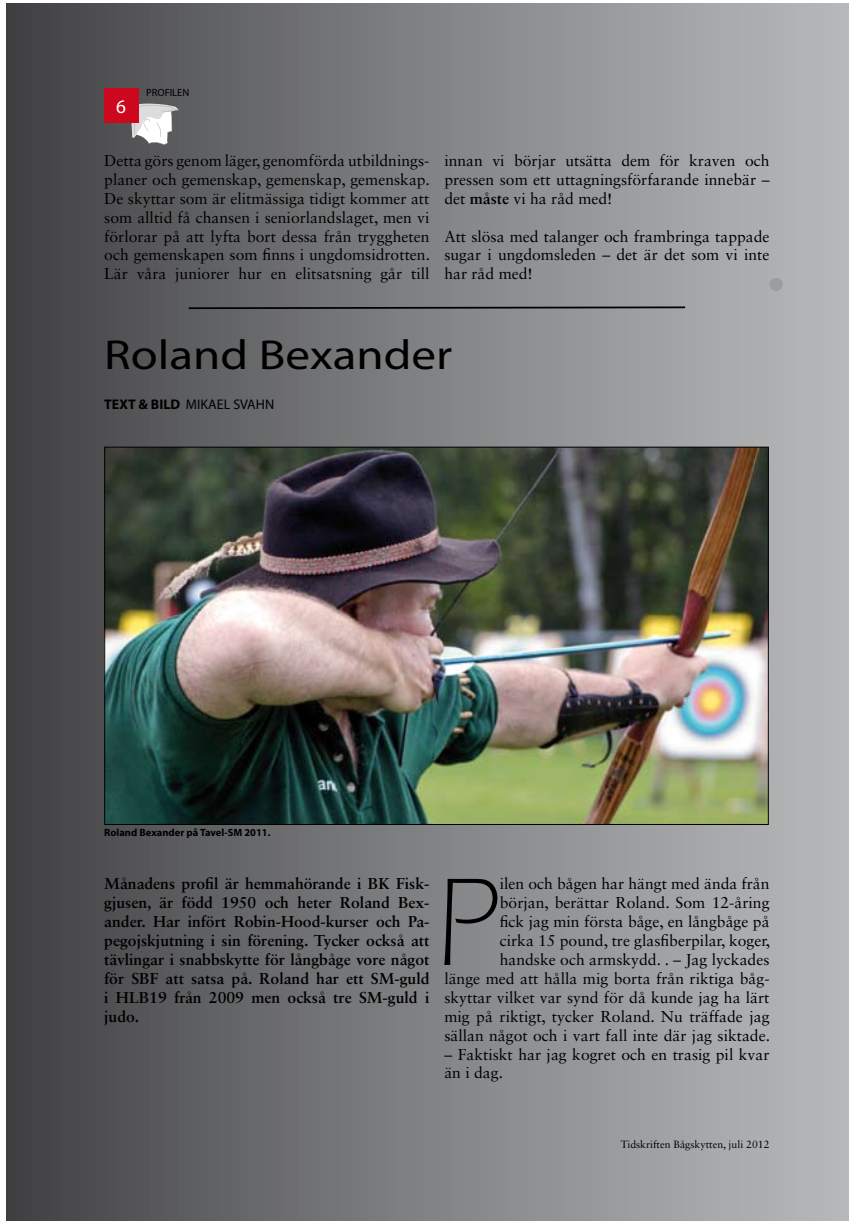
<style>
.page{position:relative;width:849px;height:1221px;background:#fff}
.page>*{position:absolute;margin:0;border:0;box-sizing:border-box;transform-origin:0 0}
.t1{font:300 129.15px "Eras ITC";color:#000}
.t2{font:42px "Myriad Pro";color:#000;scale:1.17 1}
.t3{font:19.25px "Myriad Pro";color:#fff}
.t4{font:15.75px/18.9px "Sabon LT Std";color:#000;text-align:justify}
.t5{font:700 15.75px/18.9px "Sabon LT Std";color:#000;text-align:justify}
.t6{font:14px "Myriad Pro";color:#000}
.t7{font:10.5px "Sabon LT Std";color:#000}
.t8{font:700 10.5px "Myriad Pro";color:#000}
.t9{font:10.5px "Myriad Pro";color:#000}
.s1{font-weight:700}
</style>
<div class="page">
<div style="left:7px;top:3px;width:826px;height:1217px;background:linear-gradient(to right,#434345,#b8babc)"></div>
<svg style="left:131px;top:103px;width:48px;height:41px"></svg>
<div style="left:104px;top:88px;width:34px;height:35px;background:#cd071e"></div>
<div style="left:833px;top:3px;width:15px;height:1217px;background:#b7b8b9"></div>
<img style="left:106px;top:448px;width:660px;height:374px">
<svg style="left:769px;top:278px;width:13px;height:13px"></svg>
<svg style="left:187px;top:305px;width:499px;height:5px;background:#545456"></svg>
<p class="t3" style="left:116px;top:95px;width:11px">6</p>
<p class="t9" style="left:146px;top:86px;width:45px">PROFILEN</p>
<p class="t4" style="left:104px;top:151px;width:327px">Detta görs genom läger, genomförda utbildnings&shy;planer och gemenskap, gemenskap, gemenskap.<br>De skyttar som är elitmässiga tidigt kommer att som alltid få chansen i seniorlandslaget, men vi förlorar på att lyfta bort dessa från tryggheten och gemenskapen som finns i ungdomsidrotten.<br>Lär våra juniorer hur en elitsatsning går till</p>
<p class="t4" style="left:444px;top:151px;width:326px">innan vi börjar utsätta dem för kraven och pressen som ett uttagningsförfarande innebär – det <span class="s1">måste</span> vi ha råd med!</p>
<p class="t4" style="left:444px;top:226px;width:326px">Att slösa med talanger och frambringa tappade sugar i ungdomsleden – det är det som vi inte har råd med!</p>
<h2 class="t2" style="left:104px;top:329px;width:299px">Roland Bexander</h2>
<p class="t6" style="left:104px;top:395px;width:171px"><span class="s1">TEXT &amp; BILD</span> MIKAEL SVAHN</p>
<p class="t8" style="left:104px;top:825px;width:168px">Roland Bexander på Tavel-SM 2011.</p>
<p class="t5" style="left:104px;top:874px;width:326px">Månadens profil är hemmahörande i BK Fisk&shy;gjusen, är född 1950 och heter Roland Bex&shy;ander. Har infört Robin-Hood-kurser och Pa&shy;pegojskjutning i sin förening. Tycker också att tävlingar i snabbskytte för långbåge vore något för SBF att satsa på. Roland har ett SM-guld i HLB19 från 2009 men också tre SM-guld i judo.</p>
<h1 class="t1" style="left:435px;top:850px;width:66px">P</h1>
<p class="t4" style="left:444px;top:874px;width:327px;text-align:right">ilen och bågen har hängt med ända från<br>början, berättar Roland. Som 12-åring<br>fick jag min första båge, en långbåge på<br>cirka 15 pound, tre glasfiberpilar, koger, handske och armskydd. . – Jag lyckades<br>länge med att hålla mig borta från riktiga båg&shy;skyttar vilket var synd för då kunde jag ha lärt mig på riktigt, tycker Roland. Nu träffade jag sällan något och i vart fall inte där jag siktade.</p>
<p class="t4" style="left:444px;top:1044px;width:326px">– Faktiskt har jag kogret och en trasig pil kvar än i dag.</p>
<p class="t7" style="left:620px;top:1138px;width:150px">Tidskriften Bågskytten, juli 2012</p>
</div>
